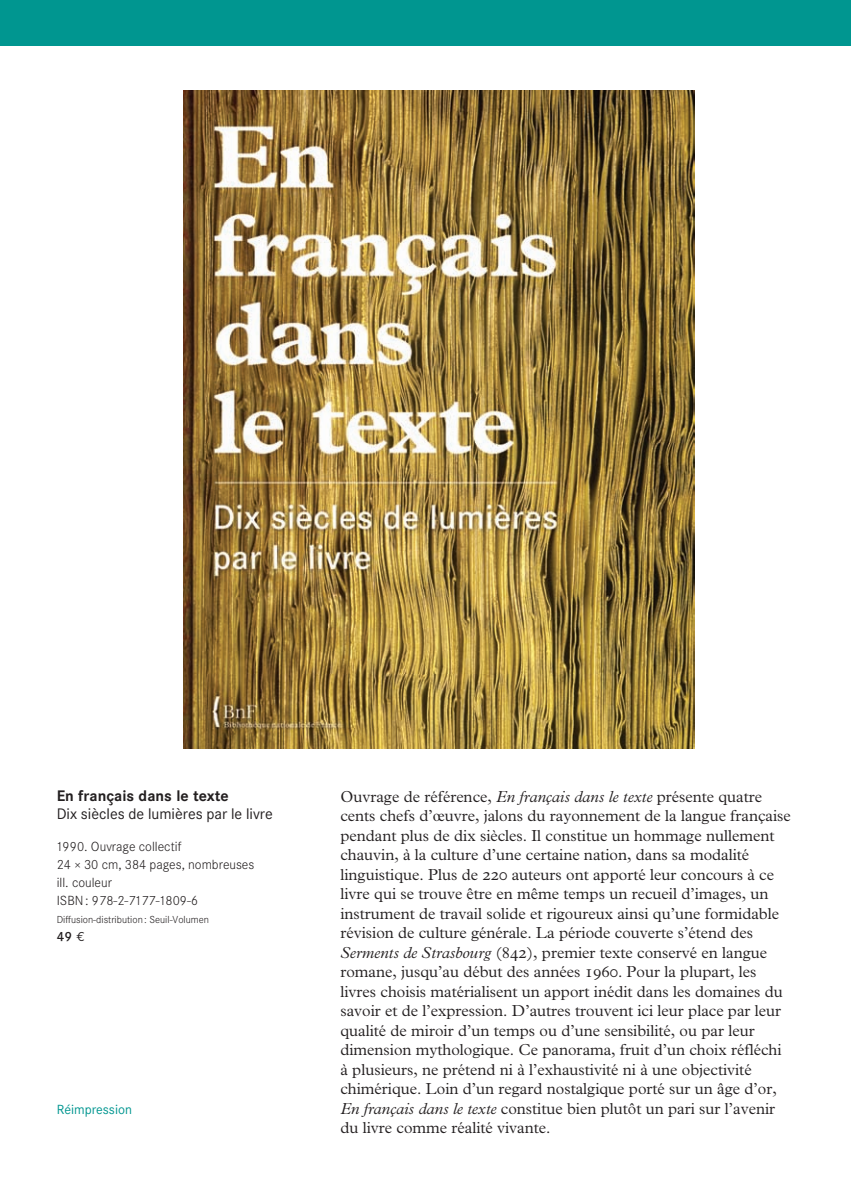
<style>
.page{position:relative;width:851px;height:1191px;background:#fff}
.page>*{position:absolute;margin:0;border:0;box-sizing:border-box;transform-origin:0 0}
.t1{font:300 16px/19.6px "Plantin BNF";color:#231f20}
.t2{font:15px "Corporate SBQ3";color:#231f20}
.t3{font:700 15px "Corporate SBQ3";color:#231f20}
.t4{font:300 13px/18px "Corporate SBQ3";color:#231f20}
.t5{font:13px "Corporate SBQ3";color:#009690}
.t6{font:500 13px "Corporate SBQ3";color:#231f20}
.t7{font:300 10px "Corporate SBQ3";color:#231f20}
.s1{font-family:"BNF edition";font-weight:400}
.s2{font-style:italic}
.s3{font-family:"Plantin BNF Expert"}
</style>
<div class="page">
<img style="left:184px;top:91px;width:510px;height:657px">
<div style="left:0;top:0;width:850px;height:45px;background:#009690"></div>
<p class="t3" style="left:57px;top:787px;width:173px">En français dans le texte</p>
<p class="t2" style="left:57px;top:805px;width:218px">Dix siècles de lumières par le livre</p>
<p class="t4" style="left:57px;top:837px;width:199px">1990. Ouvrage collectif<br>24 µ 30 cm, 384 pages, nombreuses ill. couleur<br>ISBN : 978-2-7177-1809-6</p>
<p class="t7" style="left:57px;top:914px;width:154px">Diffusion-distribution : Seuil-Volumen</p>
<p class="t6" style="left:57px;top:929px;width:30px">49 <span class="s1">g</span></p>
<p class="t5" style="left:57px;top:1101px;width:77px">Réimpression</p>
<p class="t1" style="left:340px;top:788px;width:452px">Ouvrage de référence, <span class="s2">En français dans le texte</span> présente quatre cents chefs d’œuvre, jalons du rayonnement de la langue française pendant plus de dix siècles. Il constitue un hommage nullement chauvin, à la culture d’une certaine nation, dans sa modalité linguistique. Plus de <span class="s3">220</span> auteurs ont apporté leur concours à ce livre qui se trouve être en même temps un recueil d’images, un instrument de travail solide et rigoureux ainsi qu’une formidable révision de culture générale. La période couverte s’étend des <span class="s2">Serments de Strasbourg</span> (<span class="s3">842</span>), premier texte conservé en langue romane, jusqu’au début des années <span class="s3">1960</span>. Pour la plupart, les livres choisis matérialisent un apport inédit dans les domaines du savoir et de l’expression. D’autres trouvent ici leur place par leur qualité de miroir d’un temps ou d’une sensibilité, ou par leur dimension mythologique. Ce panorama, fruit d’un choix réfléchi à plusieurs, ne prétend ni à l’exhaustivité ni à une objectivité chimérique. Loin d’un regard nostalgique porté sur un âge d’or, <span class="s2">En français dans le texte</span> constitue bien plutôt un pari sur l’avenir du livre comme réalité vivante.</p>
</div>
